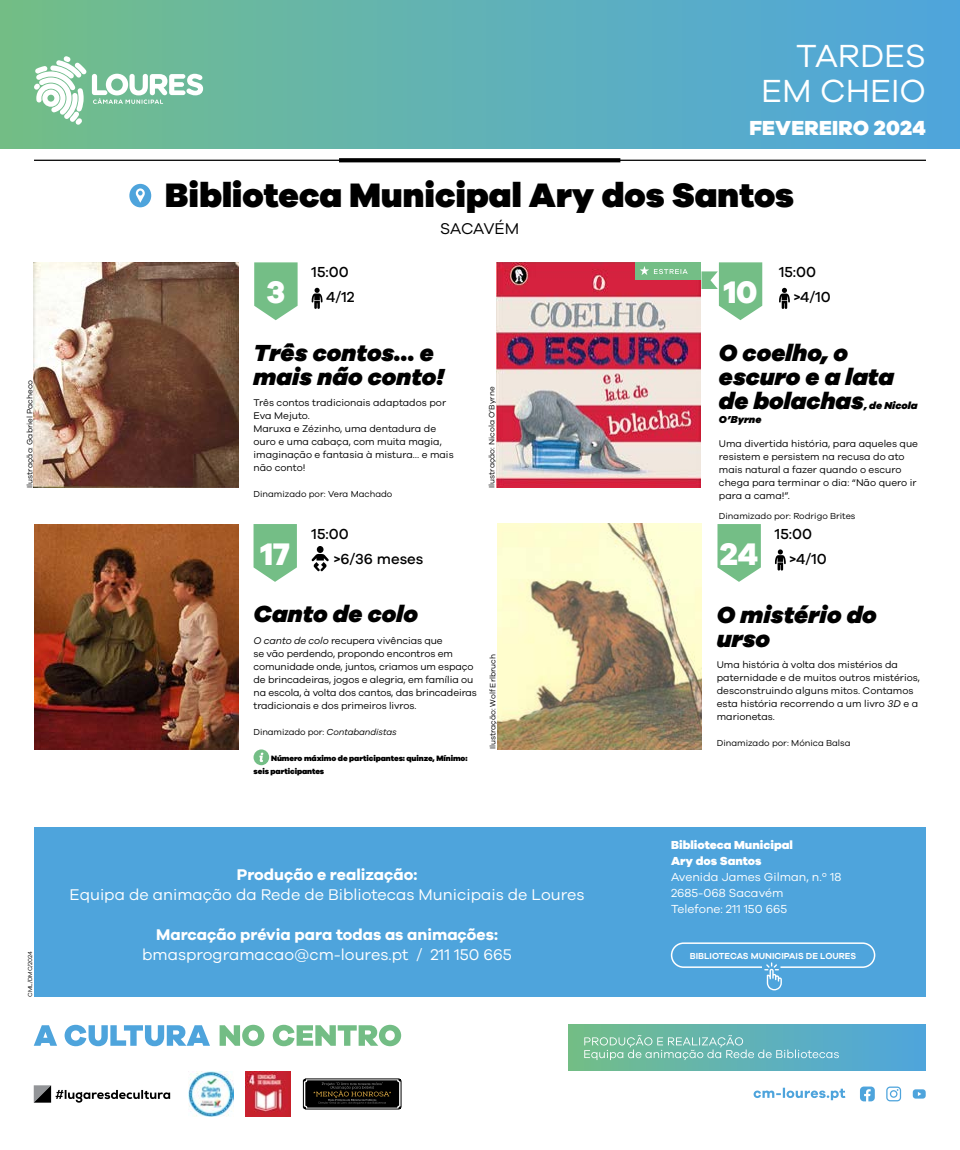
<style>
.page{position:relative;width:960px;height:1150px;background:#fff}
.page>*{position:absolute;margin:0;border:0;box-sizing:border-box;transform-origin:0 0}
.t1{font:900 35px "Galano Grotesque";color:#000}
.t2{font:33px/35px "Galano Grotesque";color:#fff;text-align:right}
.t3{font:800 32.2px "Galano Grotesque Alt";color:#fff}
.t4{font:italic 900 24px/24px "Galano Grotesque";color:#000}
.t5{font:800 21px "Galano Grotesque";letter-spacing:.01em;color:#fff}
.t6{font:16.1px "Galano Grotesque";letter-spacing:-.01em;color:#000}
.t7{font:16px "Galano Grotesque";color:#fff}
.t8{font:700 16px "Galano Grotesque";color:#fff}
.t9{font:500 15px/25px "Galano Grotesque";color:#000}
.t10{font:12px/16px "Galano Grotesque";color:#fff}
.t11{font:800 12px/16px "Galano Grotesque";color:#fff}
.t12{font:italic 900 10.4px "Galano Grotesque";color:#000}
.t13{font:10px/13px "Galano Grotesque";color:#000}
.t14{font:9px "Galano Grotesque";color:#000}
.t15{font:600 9px "Galano Grotesque";color:#fff}
.t16{font:8px "Galano Grotesque";color:#000}
.t17{font:900 8px/13px "Galano Grotesque";letter-spacing:-.01em;color:#000}
.t18{font:6px "Galano Grotesque";color:#000}
.s1{font-style:italic}
.s2{font-family:"Galano Grotesque Alt";font-weight:800;font-size:32.2px;color:#fff}
</style>
<div class="page">
<hr style="left:34px;top:160px;width:892px;height:1px;background:#000">
<svg style="left:339px;top:158px;width:281px;height:4px"></svg>
<div style="left:34px;top:827px;width:892px;height:170px;background:#4ea4dc"></div>
<div style="left:671px;top:942px;width:204px;height:26px;border:2px solid #fff;border-radius:12px"></div>
<svg style="left:764px;top:962px;width:18px;height:28px"></svg>
<img style="left:496px;top:262px;width:205px;height:226px">
<img style="left:34px;top:524px;width:204px;height:225px">
<svg style="left:129px;top:184px;width:22px;height:23px"></svg>
<img style="left:34px;top:262px;width:204px;height:226px">
<img style="left:497px;top:524px;width:205px;height:225px">
<svg style="left:717px;top:524px;width:44px;height:58px;background:#87c796"></svg>
<svg style="left:775px;top:549px;width:11px;height:22px"></svg>
<svg style="left:779px;top:288px;width:11px;height:21px"></svg>
<svg style="left:254px;top:524px;width:43px;height:58px;background:#85c695"></svg>
<img style="left:189px;top:1072px;width:44px;height:44px">
<img style="left:246px;top:1072px;width:44px;height:44px">
<svg style="left:754px;top:1088px;width:91px;height:12px"></svg>
<svg style="left:913px;top:1089px;width:13px;height:10px"></svg>
<svg style="left:886px;top:1087px;width:15px;height:14px"></svg>
<svg style="left:860px;top:1087px;width:15px;height:14px"></svg>
<div style="left:568px;top:1025px;width:358px;height:45px;background:linear-gradient(to right,#73be89,#4ea5e0)"></div>
<svg style="left:584px;top:1035px;width:255px;height:25px;background:#79beb8"></svg>
<svg style="left:34px;top:1085px;width:136px;height:18px"></svg>
<svg style="left:34px;top:1025px;width:176px;height:21px"></svg>
<svg style="left:220px;top:1025px;width:181px;height:21px"></svg>
<svg style="left:303px;top:1079px;width:98px;height:30px;background:#26241f"></svg>
<div style="left:0;top:0;width:960px;height:149px;background:linear-gradient(to right,#73be89,#4ea5e0)"></div>
<svg style="left:34px;top:56px;width:169px;height:69px"></svg>
<svg style="left:702px;top:262px;width:60px;height:58px"></svg>
<div style="left:636px;top:262px;width:65px;height:18px;background:#74be86"></div>
<svg style="left:640px;top:266px;width:48px;height:9px"></svg>
<div style="left:317px;top:546px;width:7px;height:7px;background:#000;border-radius:50%"></div>
<svg style="left:312px;top:554px;width:17px;height:18px"></svg>
<svg style="left:254px;top:749px;width:15px;height:16px"></svg>
<svg style="left:254px;top:262px;width:44px;height:58px;background:#87c796"></svg>
<svg style="left:312px;top:288px;width:11px;height:21px"></svg>
<p class="t16" style="left:25px;top:488px;width:109px;rotate:-90deg">Ilustração: Gabriel Pacheco</p>
<p class="t18" style="left:26px;top:997px;width:48px;rotate:-90deg">CML/DMC/2024</p>
<h2 class="t2" style="left:761px;top:37px;width:166px">TARDES<br>EM CHEIO</h2>
<h3 class="t5" style="left:749px;top:115px;width:178px">FEVEREIRO 2024</h3>
<h1 class="t1" style="left:165px;top:173px;width:630px">Biblioteca Municipal Ary dos Santos</h1>
<h3 class="t6" style="left:440px;top:219px;width:81px">SACAVÉM</h3>
<h3 class="t9" style="left:312px;top:259px;width:39px">15:00</h3>
<h3 class="t3" style="left:267px;top:271px;width:20px">3</h3>
<h3 class="t9" style="left:326px;top:284px;width:30px">4/12</h3>
<h3 class="t4" style="left:254px;top:340px;width:192px">Três contos… e mais não conto!</h3>
<p class="t13" style="left:254px;top:396px;width:202px">Três contos tradicionais adaptados por<br>Eva Mejuto.<br>Maruxa e Zézinho, uma dentadura de ouro e uma cabaça, com muita magia, imaginação e fantasia à mistura… e mais não conto!</p>
<p class="t14" style="left:254px;top:489px;width:140px">Dinamizado por: Vera Machado</p>
<h3 class="t3" style="left:261px;top:533px;width:31px">17</h3>
<h3 class="t9" style="left:334px;top:521px;width:91px;text-indent:-22px">15:00<br>&gt;6/36 meses</h3>
<p class="t16" style="left:487px;top:488px;width:103px;rotate:-90deg">Ilustração: Nicola O’Byrne</p>
<h3 class="t4" style="left:254px;top:601px;width:166px">Canto de colo</h3>
<p class="t13" style="left:254px;top:633px;width:225px"><span class="s1">O canto de colo</span> recupera vivências que<br>se vão perdendo, propondo encontros em comunidade onde, juntos, criamos um espaço de brincadeiras, jogos e alegria, em família ou na escola, à volta dos cantos, das brincadeiras tradicionais e dos primeiros livros.</p>
<p class="t14" style="left:254px;top:726px;width:145px">Dinamizado por: <span class="s1">Contabandistas</span></p>
<p class="t17" style="left:254px;top:751px;width:215px;text-indent:18px">Número máximo de participantes: quinze, Mínimo: seis participantes</p>
<p class="t16" style="left:488px;top:749px;width:97px;rotate:-90deg">Ilustração: Wolf Erlbruch</p>
<h3 class="t8" style="left:237px;top:865px;width:182px">Produção e realização:</h3>
<h3 class="t7" style="left:70px;top:885px;width:516px">Equipa de animação da Rede de Bibliotecas Municipais de Loures</h3>
<h3 class="t8" style="left:156px;top:925px;width:343px">Marcação prévia para todas as animações:</h3>
<h3 class="t7" style="left:142px;top:945px;width:371px">bmasprogramacao@cm-loures.pt / 211 150 665</h3>
<h3 class="t3" style="left:724px;top:271px;width:35px">10</h3>
<h3 class="t9" style="left:794px;top:259px;width:39px;text-indent:-15px">15:00 &gt;4/10</h3>
<h3 class="t4" style="left:719px;top:340px;width:177px">O coelho, o escuro e a lata de bolachas</h3>
<p class="t12" style="left:864px;top:399px;width:55px">, de Nicola</p>
<p class="t12" style="left:719px;top:413px;width:44px">O’Byrne</p>
<p class="t13" style="left:719px;top:437px;width:201px">Uma divertida história, para aqueles que resistem e persistem na recusa do ato mais natural a fazer quando o escuro chega para terminar o dia: “Não quero ir para a cama!”.</p>
<p class="t14" style="left:719px;top:510px;width:138px">Dinamizado por: Rodrigo Brites</p>
<h3 class="t9" style="left:720px;top:521px;width:108px;text-indent:55px">15:00<br><span class="s2">24</span> &gt;4/10</h3>
<h3 class="t4" style="left:717px;top:602px;width:162px">O mistério do urso</h3>
<p class="t13" style="left:717px;top:658px;width:205px">Uma história à volta dos mistérios da paternidade e de muitos outros mistérios, desconstruindo alguns mitos. Contamos esta história recorrendo a um livro <span class="s1">3D</span> e a marionetas.</p>
<p class="t14" style="left:717px;top:738px;width:135px">Dinamizado por: Mónica Balsa</p>
<p class="t11" style="left:671px;top:837px;width:123px">Biblioteca Municipal<br>Ary dos Santos</p>
<p class="t10" style="left:671px;top:869px;width:172px">Avenida James Gilman, n.º 18<br>2685-068 Sacavém<br>Telefone: 211 150 665</p>
<p class="t15" style="left:690px;top:951px;width:168px">BIBLIOTECAS MUNICIPAIS DE LOURES</p>
</div>
